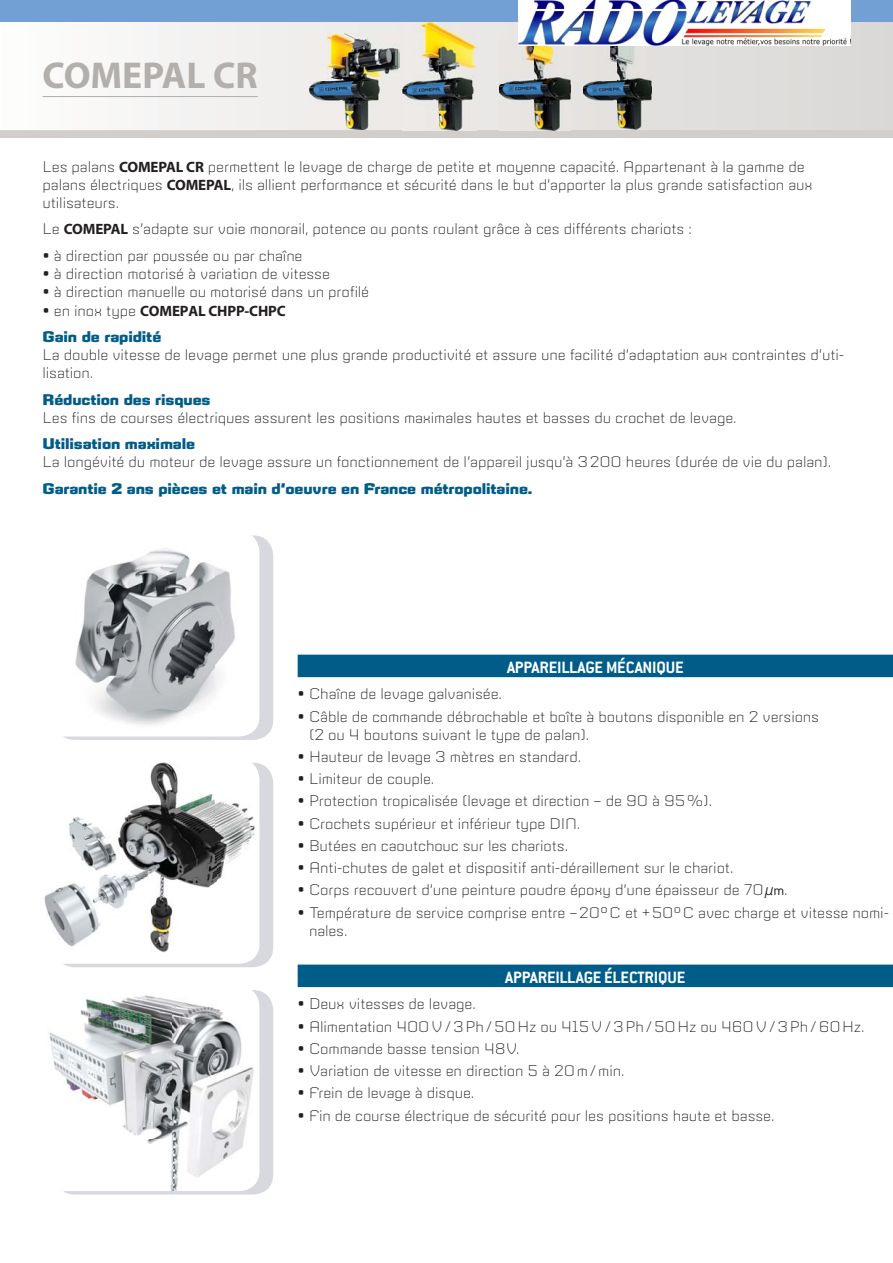
<style>
.page{position:relative;width:893px;height:1263px;background:#fff}
.page>*{position:absolute;margin:0;border:0;box-sizing:border-box;transform-origin:0 0}
.t1{font:700 37.5px "Myriad Pro";color:#b2afad}
.t2{font:700 18px "Conduit ITC";letter-spacing:-.01em;color:#fff}
.t3{font:300 15px/18px "Armada";letter-spacing:-.01em;color:#231f20}
.t4{font:700 15px "Armada";letter-spacing:-.01em;color:#005c88}
.t5{font:700 15px "Myriad Pro";letter-spacing:-.01em;color:#231f20}
.s1{font-family:"Myriad Pro";font-weight:700}
.s2{font-family:"Armada";font-weight:300}
.s3{font-family:"Conduit ITC"}
</style>
<div class="page">
<div style="left:0;top:0;width:893px;height:137px;background:#d2cecb"></div>
<svg style="left:0;top:21px;width:893px;height:109px"></svg>
<div style="left:0;top:0;width:893px;height:21px;background:#72a0d5"></div>
<div style="left:55px;top:535px;width:218px;height:205px;background:#d8d9de;border-radius:20px"></div>
<img style="left:55px;top:535px;width:204px;height:201px">
<svg style="left:55px;top:763px;width:218px;height:204px;fill:#d8d9de"></svg>
<img style="left:44px;top:762px;width:215px;height:198px">
<div style="left:55px;top:990px;width:218px;height:204px;background:#d8d9de;border-radius:20px"></div>
<img style="left:49px;top:990px;width:210px;height:201px">
<img style="left:310px;top:33px;width:89px;height:97px">
<img style="left:402px;top:22px;width:74px;height:108px">
<img style="left:499px;top:130px;width:71px;height:1px">
<img style="left:499px;top:40px;width:71px;height:90px">
<img style="left:583px;top:45px;width:69px;height:84px">
<div style="left:298px;top:655px;width:595px;height:22px;background:#005c88"></div>
<div style="left:298px;top:964px;width:595px;height:23px;background:#005c88"></div>
<hr style="left:43px;top:96px;width:215px;height:1px;background:#b2afad">
<img style="left:518px;top:0;width:332px;height:45px">
<h1 class="t1" style="left:43px;top:61px;width:217px">COMEPAL CR</h1>
<p class="t3" style="left:43px;top:159px;width:771px">Les palans <span class="s1">COMEPAL CR</span> permettent le levage de charge de petite et moyenne capacité. Appartenant à la gamme de palans électriques <span class="s1">COMEPAL</span>, ils allient performance et sécurité dans le but d’apporter la plus grande satisfaction aux utilisateurs.</p>
<p class="t3" style="left:43px;top:221px;width:651px">Le <span class="s1">COMEPAL</span> s’adapte sur voie monorail, potence ou ponts roulant grâce à ces différents chariots :</p>
<p class="t3" style="left:43px;top:248px;width:262px">• à direction par poussée ou par chaîne</p>
<p class="t3" style="left:43px;top:266px;width:289px">• à direction motorisé à variation de vitesse</p>
<p class="t3" style="left:43px;top:284px;width:328px">• à direction manuelle ou motorisé dans un profilé</p>
<p class="t5" style="left:43px;top:305px;width:245px"><span class="s2">• en inox type</span> COMEPAL CHPP-CHPC</p>
<p class="t4" style="left:43px;top:331px;width:120px">Gain de rapidité</p>
<p class="t3" style="left:43px;top:347px;width:803px">La double vitesse de levage permet une plus grande productivité et assure une facilité d’adaptation aux contraintes d’uti&shy;lisation.</p>
<p class="t4" style="left:43px;top:394px;width:170px">Réduction des risques</p>
<p class="t3" style="left:43px;top:410px;width:696px">Les fins de courses électriques assurent les positions maximales hautes et basses du crochet de levage.</p>
<p class="t4" style="left:43px;top:438px;width:154px">Utilisation maximale</p>
<p class="t3" style="left:43px;top:454px;width:790px">La longévité du moteur de levage assure un fonctionnement de l’appareil jusqu’à 3 200 heures (durée de vie du palan).</p>
<p class="t4" style="left:43px;top:483px;width:491px">Garantie 2 ans pièces et main d’oeuvre en France métropolitaine.</p>
<p class="t2" style="left:507px;top:660px;width:178px">APPAREILLAGE MÉCANIQUE</p>
<p class="t3" style="left:298px;top:687px;width:206px">• Chaîne de levage galvanisée.</p>
<p class="t3" style="left:309px;top:709px;width:512px;text-indent:-11px">• Câble de commande débrochable et boîte à boutons disponible en 2 versions (2 ou 4 boutons suivant le type de palan).</p>
<p class="t3" style="left:298px;top:749px;width:285px">• Hauteur de levage 3 mètres en standard.</p>
<p class="t3" style="left:298px;top:771px;width:138px">• Limiteur de couple.</p>
<p class="t3" style="left:298px;top:794px;width:416px">• Protection tropicalisée (levage et direction – de 90 à 95 %).</p>
<p class="t3" style="left:298px;top:816px;width:284px">• Crochets supérieur et inférieur type DIN.</p>
<p class="t3" style="left:298px;top:838px;width:272px">• Butées en caoutchouc sur les chariots.</p>
<p class="t3" style="left:298px;top:860px;width:437px">• Anti-chutes de galet et dispositif anti-déraillement sur le chariot.</p>
<p class="t3" style="left:298px;top:883px;width:491px">• Corps recouvert d’une peinture poudre époxy d’une épaisseur de 70 <span class="s3">μm</span>.</p>
<p class="t3" style="left:309px;top:905px;width:581px;text-indent:-11px">• Température de service comprise entre – 20° C et + 50° C avec charge et vitesse nomi&shy;nales.</p>
<p class="t2" style="left:505px;top:970px;width:182px">APPAREILLAGE ÉLECTRIQUE</p>
<p class="t3" style="left:298px;top:996px;width:180px">• Deux vitesses de levage.</p>
<p class="t3" style="left:298px;top:1019px;width:568px">• Alimentation 400 V / 3 Ph / 50 Hz ou 415 V / 3 Ph / 50 Hz ou 460 V / 3 Ph / 60 Hz.</p>
<p class="t3" style="left:298px;top:1041px;width:223px">• Commande basse tension 48V.</p>
<p class="t3" style="left:298px;top:1063px;width:328px">• Variation de vitesse en direction 5 à 20 m / min.</p>
<p class="t3" style="left:298px;top:1086px;width:178px">• Frein de levage à disque.</p>
<p class="t3" style="left:298px;top:1108px;width:478px">• Fin de course électrique de sécurité pour les positions haute et basse.</p>
</div>
